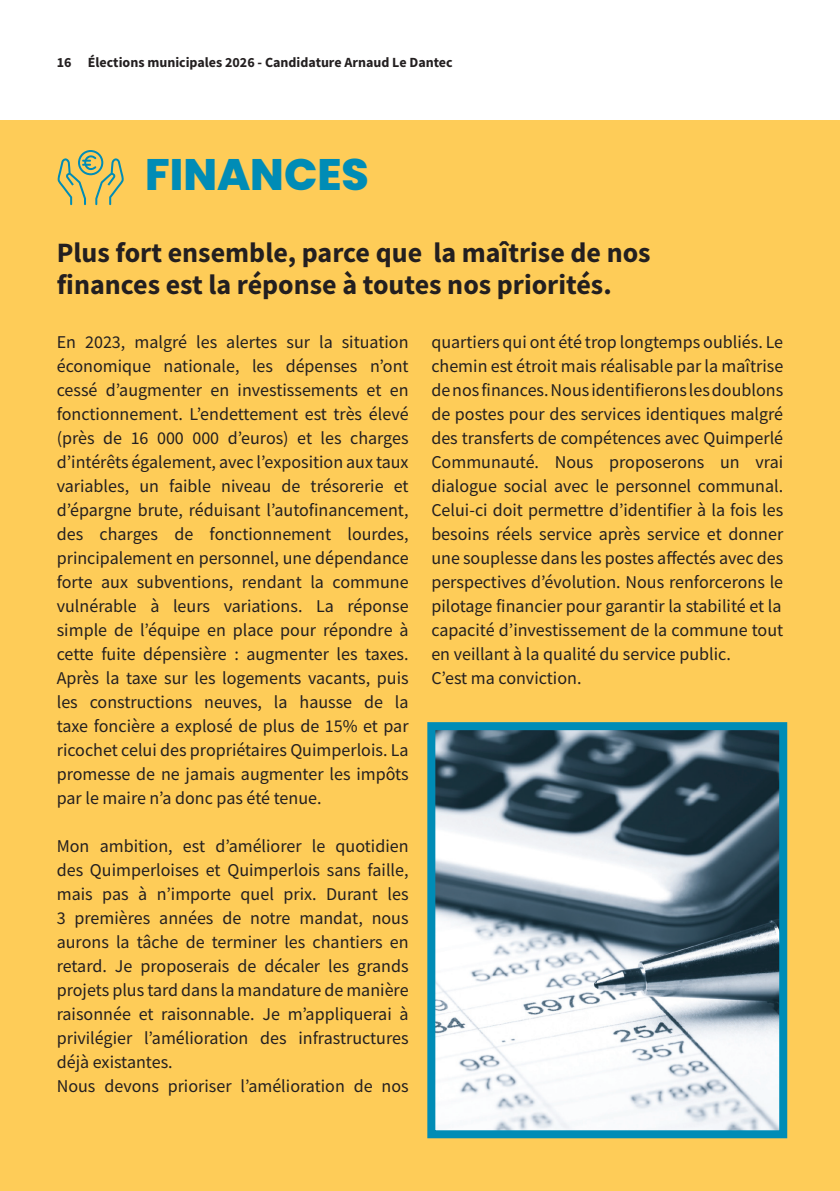
<style>
.page{position:relative;width:840px;height:1191px;background:#fff}
.page>*{position:absolute;margin:0;border:0;box-sizing:border-box;transform-origin:0 0}
.Heading_1{font:800 44px "Poppins";color:#008cb6}
.Quotes{font:700 28px/32px "Source Sans Pro";color:#231f20}
.Body_Text{font:18px/24px "Source Sans Pro";color:#231f20;text-align:justify}
.t1{font:700 14px "Source Sans Pro";color:#231f20}
</style>
<div class="page">
<div style="left:0;top:121px;width:839px;height:1070px;background:#fecc58"></div>
<img style="left:436px;top:731px;width:341px;height:398px">
<div style="left:427px;top:722px;width:359px;height:416px;border:8px solid #008cb6"></div>
<svg style="left:57px;top:150px;width:67px;height:55px"></svg>
<p class="t1" style="left:57px;top:53px;width:16px">16</p>
<p class="t1" style="left:88px;top:53px;width:366px">Élections municipales 2026 - Candidature Arnaud Le Dantec</p>
<p class="Heading_1" style="left:145px;top:149px;width:225px">FINANCES</p>
<p class="Quotes" style="left:57px;top:236px;width:595px">Plus fort ensemble, parce que la maîtrise de nos finances est la réponse à toutes nos priorités.</p>
<p class="Body_Text" style="left:431px;top:330px;width:353px">quartiers qui ont été trop longtemps oubliés. Le chemin est étroit mais réalisable par la maîtrise</p>
<p class="Body_Text" style="left:431px;top:378px;width:353px">de nos finances. Nous identifierons les doublons de postes pour des services identiques malgré des transferts de compétences avec Quimperlé Communauté. Nous proposerons un vrai dialogue social avec le personnel communal.<br>Celui-ci doit permettre d’identifier à la fois les besoins réels service après service et donner une souplesse dans les postes affectés avec des perspectives d’évolution. Nous renforcerons le pilotage financier pour garantir la stabilité et la</p>
<p class="Body_Text" style="left:431px;top:618px;width:353px">capacité d’investissement de la commune tout en veillant à la qualité du service public.</p>
<p class="Body_Text" style="left:431px;top:666px;width:151px">C’est ma conviction.</p>
<p class="Body_Text" style="left:57px;top:330px;width:353px">En 2023, malgré les alertes sur la situation économique nationale, les dépenses n’ont cessé d’augmenter en investissements et en fonctionnement. L’endettement est très élevé (près de 16 000 000 d’euros) et les charges d’intérêts également, avec l’exposition aux taux</p>
<p class="Body_Text" style="left:57px;top:474px;width:353px">variables, un faible niveau de trésorerie et d’épargne brute, réduisant l’autofinancement, des charges de fonctionnement lourdes, principalement en personnel, une dépendance forte aux subventions, rendant la commune vulnérable à leurs variations. La réponse simple de l’équipe en place pour répondre à cette fuite dépensière : augmenter les taxes.<br>Après la taxe sur les logements vacants, puis les constructions neuves, la hausse de la taxe foncière a explosé de plus de 15% et par ricochet celui des propriétaires Quimperlois. La promesse de ne jamais augmenter les impôts par le maire n’a donc pas été tenue.</p>
<p class="Body_Text" style="left:57px;top:834px;width:353px">Mon ambition, est d’améliorer le quotidien des Quimperloises et Quimperlois sans faille, mais pas à n’importe quel prix. Durant les 3 premières années de notre mandat, nous aurons la tâche de terminer les chantiers en retard. Je proposerais de décaler les grands projets plus tard dans la mandature de manière raisonnée et raisonnable. Je m’appliquerai à privilégier l’amélioration des infrastructures déjà existantes.</p>
<p class="Body_Text" style="left:57px;top:1074px;width:353px">Nous devons prioriser l’amélioration de nos</p>
</div>
